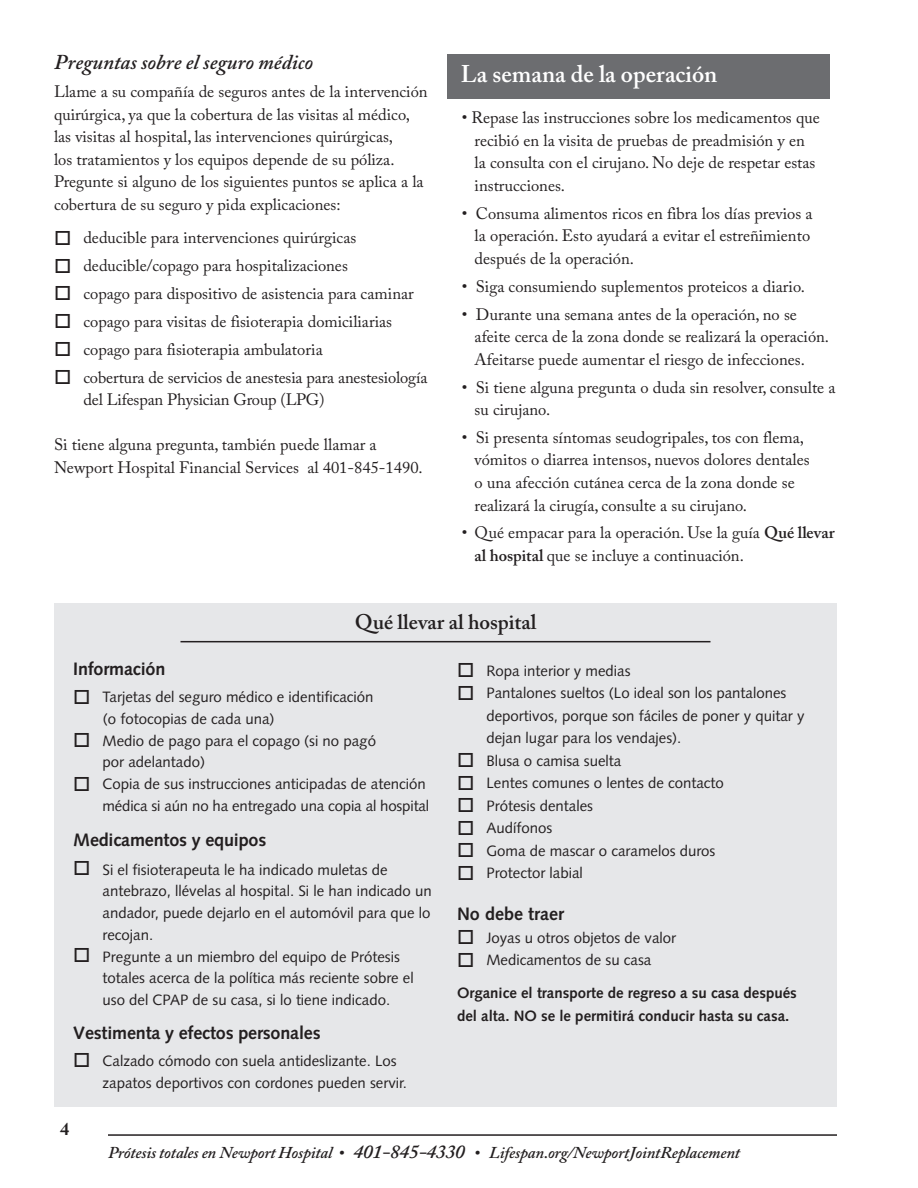
<style>
.page{position:relative;width:918px;height:1188px;background:#fff}
.page>*{position:absolute;margin:0;border:0;box-sizing:border-box;transform-origin:0 0}
.Head_Right_page{font:600 24px "Adobe Caslon Pro";color:#fff}
.Subhead{font:italic 600 21px "Adobe Caslon Pro";color:#231f20}
.Box_title{font:600 21px "Adobe Caslon Pro";color:#231f20}
.Bullet_text{font:700 18px "Syntax";letter-spacing:-.01em;color:#231f20}
.Large_Subhead{font:700 18px "Syntax";color:#231f20}
.t1{font:700 18px "Adobe Caslon Pro";color:#231f20}
.Bullet_text-2{font:16.5px/22.5px "Adobe Caslon Pro";color:#231f20}
.Text{font:16.5px/22.5px "Adobe Caslon Pro";color:#231f20}
.t2{font:italic 600 16.5px "Adobe Caslon Pro";letter-spacing:-.01em;color:#231f20}
.Text-2{font:15px/21.8px "Syntax";color:#231f20}
.Bullet_text-3{font:15px/21.8px "Syntax";color:#231f20}
.Bullet_text-4{font:700 15px/22.5px "Syntax";color:#231f20}
.s1{font-weight:600}
.s2{font-size:19.5px}
</style>
<div class="page">
<hr style="left:108px;top:1134px;width:729px;height:2px;background:#231f20">
<div style="left:54px;top:603px;width:783px;height:504px;background:#e6e7e9"></div>
<hr style="left:180px;top:641px;width:531px;height:1px;background:#231f20">
<div style="left:447px;top:54px;width:383px;height:44px;background:#6c6d70"></div>
<p class="Subhead" style="left:54px;top:50px;width:261px">Preguntas sobre el seguro médico</p>
<p class="Text" style="left:54px;top:80px;width:375px">Llame a su compañía de seguros antes de la intervención quirúrgica, ya que la cobertura de las visitas al médico, las visitas al hospital, las intervenciones quirúrgicas,<br>los tratamientos y los equipos depende de su póliza.<br>Pregunte si alguno de los siguientes puntos se aplica a la cobertura de su seguro y pida explicaciones:</p>
<p class="Bullet_text-2" style="left:54px;top:226px;width:304px">□ deducible para intervenciones quirúrgicas</p>
<p class="Bullet_text-2" style="left:54px;top:254px;width:295px">□ deducible/copago para hospitalizaciones</p>
<p class="Bullet_text-2" style="left:54px;top:282px;width:361px">□ copago para dispositivo de asistencia para caminar</p>
<p class="Bullet_text-2" style="left:54px;top:310px;width:340px">□ copago para visitas de fisioterapia domiciliarias</p>
<p class="Bullet_text-2" style="left:54px;top:338px;width:270px">□ copago para fisioterapia ambulatoria</p>
<p class="Bullet_text-2" style="left:83px;top:366px;width:346px;text-indent:-29px">□ cobertura de servicios de anestesia para anestesiología del Lifespan Physician Group (LPG)</p>
<p class="Text" style="left:54px;top:433px;width:370px">Si tiene alguna pregunta, también puede llamar a<br>Newport Hospital Financial Services al 401-845-1490.</p>
<p class="Head_Right_page" style="left:461px;top:60px;width:258px">La semana de la operación</p>
<p class="Bullet_text-2" style="left:475px;top:106px;width:347px;text-indent:-13px">• Repase las instrucciones sobre los medicamentos que recibió en la visita de pruebas de preadmisión y en la consulta con el cirujano. No deje de respetar estas instrucciones.</p>
<p class="Bullet_text-2" style="left:475px;top:202px;width:339px;text-indent:-13px">• Consuma alimentos ricos en fibra los días previos a la operación. Esto ayudará a evitar el estreñimiento después de la operación.</p>
<p class="Bullet_text-2" style="left:462px;top:275px;width:345px">• Siga consumiendo suplementos proteicos a diario.</p>
<p class="Bullet_text-2" style="left:475px;top:303px;width:356px;text-indent:-13px">• Durante una semana antes de la operación, no se afeite cerca de la zona donde se realizará la operación.<br>Afeitarse puede aumentar el riesgo de infecciones.</p>
<p class="Bullet_text-2" style="left:475px;top:376px;width:362px;text-indent:-13px">• Si tiene alguna pregunta o duda sin resolver, consulte a su cirujano.</p>
<p class="Bullet_text-2" style="left:475px;top:426px;width:336px;text-indent:-13px">• Si presenta síntomas seudogripales, tos con flema, vómitos o diarrea intensos, nuevos dolores dentales o una afección cutánea cerca de la zona donde se realizará la cirugía, consulte a su cirujano.</p>
<p class="Bullet_text-2" style="left:475px;top:521px;width:362px;text-indent:-13px">• Qué empacar para la operación. Use la guía <span class="s1">Qué llevar al hospital</span> que se incluye a continuación.</p>
<p class="Box_title" style="left:355px;top:609px;width:183px">Qué llevar al hospital</p>
<p class="Bullet_text" style="left:73px;top:658px;width:94px">Información</p>
<p class="Bullet_text-3" style="left:103px;top:686px;width:272px;text-indent:-30px">□ Tarjetas del seguro médico e identificación (o fotocopias de cada una)</p>
<p class="Bullet_text-3" style="left:103px;top:730px;width:275px;text-indent:-29px">□ Medio de pago para el copago (si no pagó por adelantado)</p>
<p class="Bullet_text-3" style="left:73px;top:773px;width:358px;text-align:right">□ Copia de sus instrucciones anticipadas de atención médica si aún no ha entregado una copia al hospital</p>
<p class="Bullet_text" style="left:73px;top:829px;width:195px">Medicamentos y equipos</p>
<p class="Text-2" style="left:103px;top:859px;width:331px;text-indent:-29px">□ Si el fisioterapeuta le ha indicado muletas de antebrazo, llévelas al hospital. Si le han indicado un andador, puede dejarlo en el automóvil para que lo recojan.</p>
<p class="Text-2" style="left:103px;top:946px;width:313px;text-indent:-29px">□ Pregunte a un miembro del equipo de Prótesis totales acerca de la política más reciente sobre el uso del CPAP de su casa, si lo tiene indicado.</p>
<p class="Bullet_text" style="left:73px;top:1022px;width:249px">Vestimenta y efectos personales</p>
<p class="Text-2" style="left:103px;top:1050px;width:306px;text-indent:-29px">□ Calzado cómodo con suela antideslizante. Los zapatos deportivos con cordones pueden servir.</p>
<p class="t1" style="left:60px;top:1118px;width:10px">4</p>
<p class="Text-2" style="left:457px;top:660px;width:175px">□ Ropa interior y medias</p>
<p class="Text-2" style="left:486px;top:682px;width:320px;line-height:22.5px;text-indent:-29px">□ Pantalones sueltos (Lo ideal son los pantalones deportivos, porque son fáciles de poner y quitar y dejan lugar para los vendajes).</p>
<p class="Text-2" style="left:457px;top:750px;width:166px">□ Blusa o camisa suelta</p>
<p class="Text-2" style="left:457px;top:772px;width:268px">□ Lentes comunes o lentes de contacto</p>
<p class="Text-2" style="left:457px;top:795px;width:138px">□ Prótesis dentales</p>
<p class="Text-2" style="left:457px;top:817px;width:97px">□ Audífonos</p>
<p class="Text-2" style="left:457px;top:840px;width:260px">□ Goma de mascar o caramelos duros</p>
<p class="Text-2" style="left:457px;top:862px;width:127px">□ Protector labial</p>
<p class="Large_Subhead" style="left:457px;top:904px;width:109px">No debe traer</p>
<p class="Text-2" style="left:457px;top:927px;width:221px">□ Joyas u otros objetos de valor</p>
<p class="Text-2" style="left:457px;top:949px;width:196px">□ Medicamentos de su casa</p>
<p class="Bullet_text-4" style="left:457px;top:982px;width:341px">Organice el transporte de regreso a su casa después del alta. NO se le permitirá conducir hasta su casa.</p>
<p class="t2" style="left:108px;top:1143px;width:634px">Prótesis totales en Newport Hospital • <span class="s2">401-845-4330</span> • Lifespan.org/NewportJointReplacement</p>
</div>
